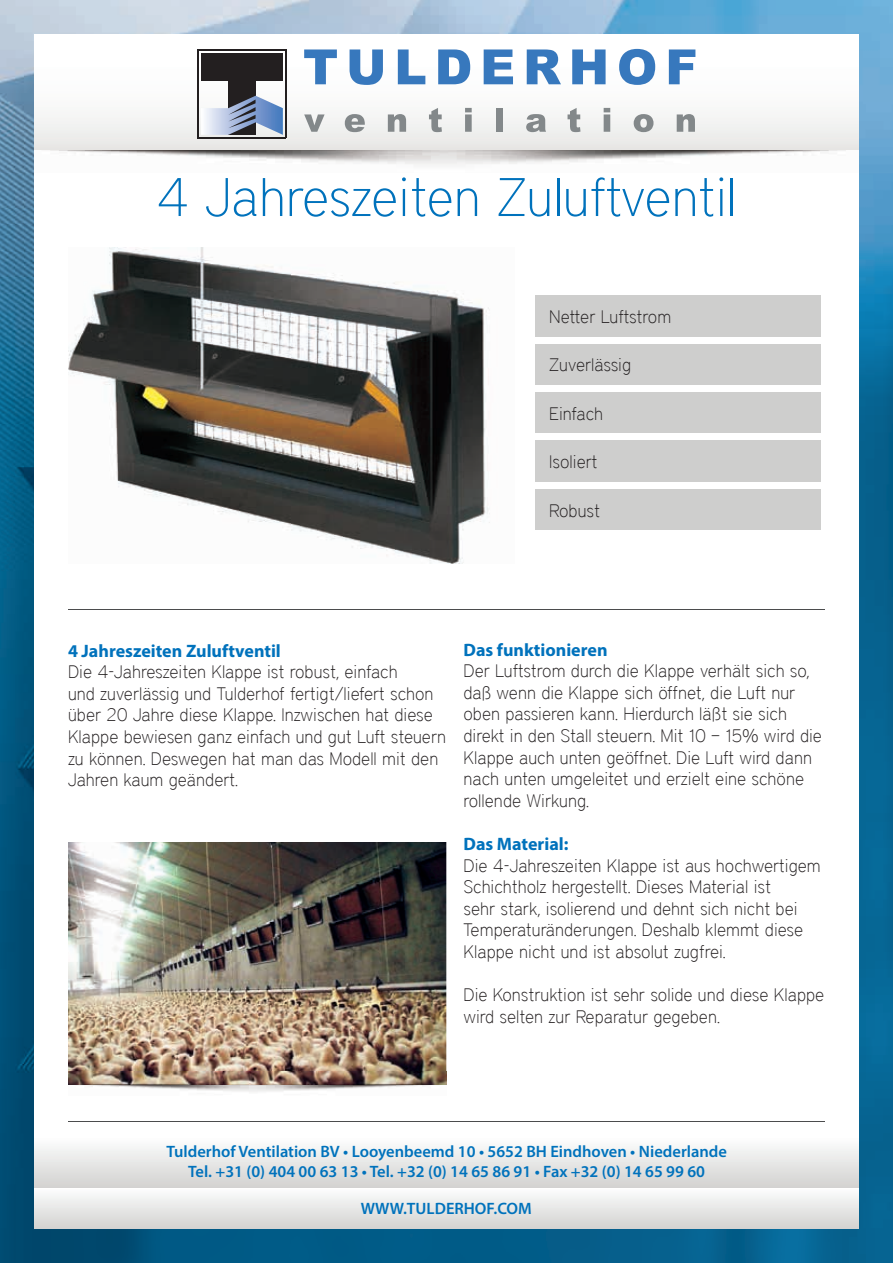
<style>
.page{position:relative;width:893px;height:1263px;background:#fff}
.page>*{position:absolute;margin:0;border:0;box-sizing:border-box;transform-origin:0 0}
.t1{font:100 54px "District";color:#0072bc}
.t2{font:100 18px/21.6px "District";color:#231f20}
.t3{font:700 18px "Myriad Pro";color:#0072bc}
.t4{font:600 16.5px/19.8px "Myriad Pro";color:#0072bc;text-align:center}
</style>
<div class="page">
<img style="left:0;top:0;width:893px;height:104px">
<img style="left:0;top:104px;width:51px;height:1159px">
<img style="left:842px;top:104px;width:51px;height:1159px">
<img style="left:51px;top:1229px;width:791px;height:34px">
<div style="left:34px;top:68px;width:825px;height:1161px;background:#fff"></div>
<img style="left:34px;top:149px;width:825px;height:16px">
<div style="left:34px;top:34px;width:825px;height:115px;background:linear-gradient(to bottom,#fff,#ebebea)"></div>
<hr style="left:285px;top:49px;width:1px;height:89px;background:#231f20">
<hr style="left:198px;top:49px;width:1px;height:89px;background:#231f20">
<hr style="left:198px;top:137px;width:88px;height:1px;background:#231f20">
<hr style="left:198px;top:49px;width:88px;height:2px;background:#231f20">
<div style="left:201px;top:53px;width:82px;height:27px;background:#231f20"></div>
<div style="left:228px;top:53px;width:28px;height:82px;background:#231f20"></div>
<svg style="left:201px;top:96px;width:82px;height:39px"></svg>
<svg style="left:304px;top:49px;width:391px;height:36px"></svg>
<svg style="left:304px;top:114px;width:21px;height:18px"></svg>
<svg style="left:345px;top:114px;width:20px;height:18px"></svg>
<svg style="left:388px;top:114px;width:18px;height:18px"></svg>
<svg style="left:429px;top:108px;width:13px;height:24px"></svg>
<svg style="left:465px;top:108px;width:7px;height:24px"></svg>
<div style="left:496px;top:108px;width:7px;height:24px;background:#83888a"></div>
<svg style="left:526px;top:114px;width:20px;height:18px"></svg>
<svg style="left:567px;top:108px;width:13px;height:24px"></svg>
<svg style="left:604px;top:108px;width:6px;height:24px"></svg>
<svg style="left:634px;top:114px;width:19px;height:18px"></svg>
<svg style="left:677px;top:114px;width:18px;height:18px"></svg>
<div style="left:34px;top:1188px;width:825px;height:41px;background:linear-gradient(to bottom,#fcfdfe,#d3d2d0)"></div>
<div style="left:34px;top:1137px;width:825px;height:51px;background:linear-gradient(to bottom,#fefefe,#d2d2d0)"></div>
<hr style="left:68px;top:609px;width:757px;height:1px;background:#4b4c4d">
<hr style="left:68px;top:1121px;width:757px;height:1px;background:#4b4c4d">
<img style="left:68px;top:247px;width:422px;height:317px">
<img style="left:68px;top:842px;width:378px;height:250px">
<img style="left:68px;top:1071px;width:378px;height:13px">
<div style="left:535px;top:295px;width:286px;height:235px;background:#cececd"></div>
<div style="left:531px;top:337px;width:294px;height:6px;background:#fff"></div>
<div style="left:531px;top:385px;width:294px;height:6px;background:#fff"></div>
<div style="left:531px;top:434px;width:294px;height:6px;background:#fff"></div>
<div style="left:531px;top:482px;width:294px;height:6px;background:#fff"></div>
<h1 class="t1" style="left:156px;top:166px;width:582px">4 Jahreszeiten Zuluftventil</h1>
<p class="t2" style="left:549px;top:306px;width:124px">Netter Luftstrom</p>
<p class="t2" style="left:549px;top:354px;width:83px">Zuverlässig</p>
<p class="t2" style="left:549px;top:403px;width:55px">Einfach</p>
<p class="t2" style="left:549px;top:451px;width:50px">Isoliert</p>
<p class="t2" style="left:549px;top:499px;width:52px">Robust</p>
<p class="t3" style="left:68px;top:639px;width:214px">4 Jahreszeiten Zuluftventil</p>
<p class="t2" style="left:68px;top:661px;width:380px">Die 4-Jahreszeiten Klappe ist robust, einfach<br>und zuverlässig und Tulderhof fertigt/liefert schon über 20 Jahre diese Klappe. Inzwischen hat diese Klappe bewiesen ganz einfach und gut Luft steuern zu können. Deswegen hat man das Modell mit den Jahren kaum geändert.</p>
<p class="t3" style="left:463px;top:638px;width:146px">Das funktionieren</p>
<p class="t2" style="left:463px;top:660px;width:360px">Der Luftstrom durch die Klappe verhält sich so, daß wenn die Klappe sich öffnet, die Luft nur oben passieren kann. Hierdurch läßt sie sich direkt in den Stall steuern. Mit 10 – 15% wird die Klappe auch unten geöffnet. Die Luft wird dann nach unten umgeleitet und erzielt eine schöne rollende Wirkung.</p>
<p class="t3" style="left:463px;top:832px;width:107px">Das Material:</p>
<p class="t2" style="left:463px;top:854px;width:359px">Die 4-Jahreszeiten Klappe ist aus hochwertigem Schichtholz hergestellt. Dieses Material ist<br>sehr stark, isolierend und dehnt sich nicht bei Temperaturänderungen. Deshalb klemmt diese Klappe nicht und ist absolut zugfrei.</p>
<p class="t2" style="left:463px;top:984px;width:362px">Die Konstruktion ist sehr solide und diese Klappe wird selten zur Reparatur gegeben.</p>
<p class="t4" style="left:166px;top:1141px;width:562px">Tulderhof Ventilation BV • Looyenbeemd 10 • 5652 BH Eindhoven • Niederlande<br>Tel. +31 (0) 404 00 63 13 • Tel. +32 (0) 14 65 86 91 • Fax +32 (0) 14 65 99 60</p>
<p class="t4" style="left:361px;top:1198px;width:173px">WWW.TULDERHOF.COM</p>
</div>
